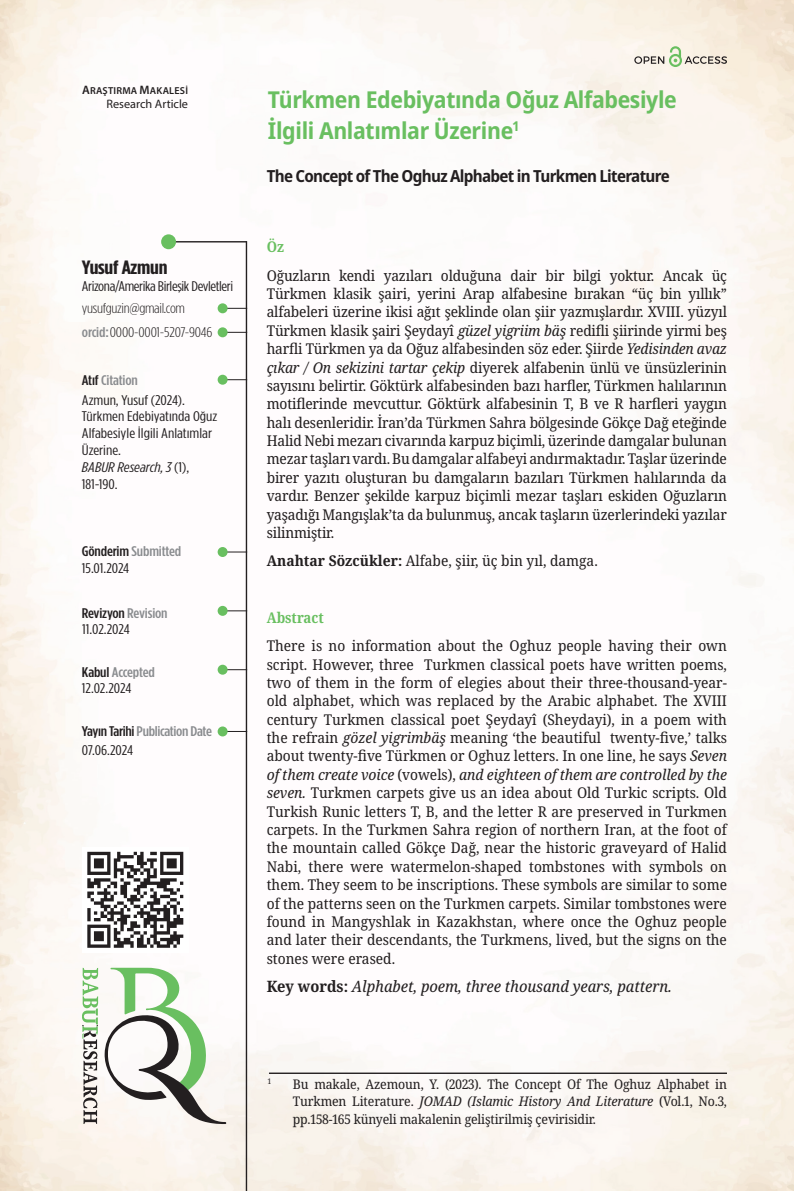
<style>
.page{position:relative;width:794px;height:1191px;background:#fff}
.page>*{position:absolute;margin:0;border:0;box-sizing:border-box;transform-origin:0 0}
.YESİL_BASLIK{font:24.5px/31.5px "De Gruyter Sans Bold";letter-spacing:-.015em;color:#69bf60}
.t1{font:700 19.25px "Gotham Condensed";letter-spacing:-.01em;color:#231f20;scale:1.2 1}
.ingi_baslık{font:17.5px "De Gruyter Sans Bold";letter-spacing:-.04em;color:#231f20}
.Normal_wrd_23{font:16.45px "De Gruyter Serif Italic";color:#231f20}
.Normal_wrd_57{font:15.58px/18.4px "De Gruyter Serif Regular";color:#231f20;text-align:justify}
.t2{font:15.58px "De Gruyter Serif Bold";color:#69bf60;scale:.95 1}
.t3{font:14px/17.5px "De Gruyter Serif Regular";letter-spacing:-.01em;color:#231f20;text-align:justify}
.t4{font:14px/16.8px "Gotham Condensed";color:#231f20;scale:1.2 1}
.t5{font:500 14px "Gotham Condensed";letter-spacing:-.015em;color:#8a8c8f;scale:1.2 1}
.t6{font:14px "Gotham Condensed";letter-spacing:-.02em;color:#231f20;scale:1.17 1}
.t7{font:italic 14px/16.8px "Gotham Condensed";color:#231f20;scale:1.2 1}
.t8{font:300 14px "Gotham Condensed";letter-spacing:-.02em;color:#231f20;scale:1.2 1}
.t9{font:300 14px "Gotham Condensed";letter-spacing:-.02em;color:#231f20;scale:1.15 1}
.t10{font:500 14px "Gotham Condensed";letter-spacing:-.01em;color:#231f20;scale:1.2 1}
.t11{font:12.25px "Myriad Pro";color:#231f20}
.t12{font:600 10.15px "Myriad Pro";letter-spacing:.02em;color:#231f20}
.t13{font:8.22px "De Gruyter Serif Regular";color:#231f20}
.s1{font-size:12.25px}
.s2{font-weight:500;color:#8a8c8f}
.s3{color:#231f20}
.s4{font-style:normal}
.s5{color:#8a8c8f}
.s6{font-family:"De Gruyter Serif Italic"}
.s7{font-family:"De Gruyter Serif Bold"}
</style>
<div class="page">
<img style="left:0;top:0;width:794px;height:1191px">
<svg style="left:104px;top:967px;width:122px;height:157px"></svg>
<svg style="left:82px;top:967px;width:16px;height:157px"></svg>
<svg style="left:634px;top:46px;width:93px;height:21px;background:#d8d6c6"></svg>
<hr style="left:269px;top:1072px;width:458px;height:2px;background:#231f20">
<hr style="left:246px;top:241px;width:1px;height:950px;background:#231f20">
<hr style="left:168px;top:241px;width:78px;height:1px;background:#231f20">
<div style="left:161px;top:234px;width:15px;height:15px;background:#69bf60;border-radius:50%"></div>
<svg style="left:228px;top:551px;width:18px;height:1px"></svg>
<div style="left:218px;top:547px;width:10px;height:10px;background:#69bf60;border-radius:50%"></div>
<svg style="left:228px;top:379px;width:18px;height:1px"></svg>
<div style="left:218px;top:375px;width:10px;height:10px;background:#69bf60;border-radius:50%"></div>
<svg style="left:228px;top:332px;width:18px;height:1px"></svg>
<div style="left:218px;top:327px;width:10px;height:10px;background:#69bf60;border-radius:50%"></div>
<svg style="left:228px;top:308px;width:18px;height:1px"></svg>
<div style="left:218px;top:303px;width:10px;height:10px;background:#69bf60;border-radius:50%"></div>
<svg style="left:228px;top:610px;width:18px;height:1px"></svg>
<div style="left:218px;top:606px;width:10px;height:10px;background:#69bf60;border-radius:50%"></div>
<svg style="left:228px;top:669px;width:18px;height:1px"></svg>
<div style="left:218px;top:664px;width:10px;height:10px;background:#69bf60;border-radius:50%"></div>
<svg style="left:228px;top:731px;width:18px;height:1px"></svg>
<div style="left:218px;top:726px;width:10px;height:10px;background:#69bf60;border-radius:50%"></div>
<div style="left:82px;top:846px;width:107px;height:106px;background:#fff"></div>
<svg style="left:87px;top:851px;width:97px;height:97px"></svg>
<p class="t12" style="left:82px;top:84px;width:107px"><span class="s1">A</span>RAŞTIRMA <span class="s1">M</span>AKALESI</p>
<p class="t11" style="left:106px;top:97px;width:83px">Research Article</p>
<p class="t1" style="left:82px;top:256px;width:73px">Yusuf Azmun</p>
<p class="t6" style="left:82px;top:278px;width:131px">Arizona/Amerika Birleşik Devletleri</p>
<p class="t9" style="left:82px;top:300px;width:91px">yusufguzin@gmail.com</p>
<p class="t8" style="left:82px;top:324px;width:110px"><span class="s2">orcid:</span>0000-0001-5207-9046</p>
<p class="t5" style="left:82px;top:372px;width:48px"><span class="s3">Atıf</span> Citation</p>
<p class="t4" style="left:82px;top:391px;width:114px">Azmun, Yusuf (2024).<br>Türkmen Edebiyatında Oğuz<br>Alfabesiyle İlgili Anlatımlar<br>Üzerine.</p>
<p class="t7" style="left:82px;top:458px;width:91px">BABUR Research, 3 <span class="s4">(1),<br>181-190.</span></p>
<p class="t5" style="left:82px;top:543px;width:84px"><span class="s3">Gönderim</span> Submitted</p>
<p class="t4" style="left:82px;top:559px;width:41px">15.01.2024</p>
<p class="t10" style="left:82px;top:605px;width:73px">Revizyon <span class="s5">Revision</span></p>
<p class="t4" style="left:82px;top:621px;width:41px">11.02.2024</p>
<p class="t5" style="left:82px;top:664px;width:62px"><span class="s3">Kabul</span> Accepted</p>
<p class="t4" style="left:82px;top:680px;width:43px">12.02.2024</p>
<p class="t5" style="left:82px;top:723px;width:110px"><span class="s3">Yayın Tarihi</span> Publication Date</p>
<p class="t4" style="left:82px;top:741px;width:44px">07.06.2024</p>
<p class="YESİL_BASLIK" style="left:268px;top:84px;width:410px">Türkmen Edebiyatında Oğuz Alfabesiyle<br>İlgili Anlatımlar Üzerine<sup>1</sup></p>
<p class="ingi_baslık" style="left:267px;top:163px;width:404px">The Concept of The Oghuz Alphabet in Turkmen Literature</p>
<p class="t2" style="left:267px;top:235px;width:20px">Öz</p>
<p class="Normal_wrd_57" style="left:267px;top:266px;width:462px">Oğuzların kendi yazıları olduğuna dair bir bilgi yoktur. Ancak üç Türkmen klasik şairi, yerini Arap alfabesine bırakan “üç bin yıllık” alfabeleri üzerine ikisi ağıt şeklinde olan şiir yazmışlardır. XVIII. yüzyıl Türkmen klasik şairi Şeydayî <span class="s6">güzel yigriim bäş</span> redifli şiirinde yirmi beş harfli Türkmen ya da Oğuz alfabesinden söz eder. Şiirde <span class="s6">Yedisinden avaz çıkar / On sekizini tartar çekip</span> diyerek alfabenin ünlü ve ünsüzlerinin sayısını belirtir. Göktürk alfabesinden bazı harfler, Türkmen halılarının motiflerinde mevcuttur. Göktürk alfabesinin T, B ve R harfleri yaygın halı desenleridir. İran’da Türkmen Sahra bölgesinde Gökçe Dağ eteğinde Halid Nebi mezarı civarında karpuz biçimli, üzerinde damgalar bulunan mezar taşları vardı. Bu damgalar alfabeyi andırmaktadır. Taşlar üzerinde birer yazıtı oluşturan bu damgaların bazıları Türkmen halılarında da vardır. Benzer şekilde karpuz biçimli mezar taşları eskiden Oğuzların yaşadığı Mangışlak’ta da bulunmuş, ancak taşların üzerlerindeki yazılar silinmiştir.</p>
<p class="Normal_wrd_57" style="left:267px;top:551px;width:333px"><span class="s7">Anahtar Sözcükler:</span> Alfabe, şiir, üç bin yıl, damga.</p>
<p class="t2" style="left:267px;top:605px;width:62px">Abstract</p>
<p class="Normal_wrd_57" style="left:267px;top:636px;width:462px">There is no information about the Oghuz people having their own script. However, three Turkmen classical poets have written poems, two of them in the form of elegies about their three-thousand-year&shy;old alphabet, which was replaced by the Arabic alphabet. The XVIII century Turkmen classical poet Şeydayî (Sheydayi), in a poem with the refrain <span class="s6">gözel yigrimbäş</span> meaning ‘the beautiful twenty-five,’ talks about twenty-five Türkmen or Oghuz letters. In one line, he says <span class="s6">Seven of them create voice</span> (vowels), <span class="s6">and eighteen of them are controlled by the seven.</span> Turkmen carpets give us an idea about Old Turkic scripts. Old Turkish Runic letters T, B, and the letter R are preserved in Turkmen carpets. In the Turkmen Sahra region of northern Iran, at the foot of the mountain called Gökçe Dağ, near the historic graveyard of Halid Nabi, there were watermelon-shaped tombstones with symbols on them. They seem to be inscriptions. These symbols are similar to some of the patterns seen on the Turkmen carpets. Similar tombstones were found in Mangyshlak in Kazakhstan, where once the Oghuz people and later their descendants, the Turkmens, lived, but the signs on the stones were erased.</p>
<p class="Normal_wrd_23" style="left:267px;top:973px;width:407px"><span class="s7">Key words:</span> Alphabet, poem, three thousand years, pattern.</p>
<p class="t13" style="left:268px;top:1075px;width:5px">1</p>
<p class="t3" style="left:293px;top:1075px;width:436px">Bu makale, Azemoun, Y. (2023). The Concept Of The Oghuz Alphabet in Turkmen Literature. <span class="s6">JOMAD (Islamic History And Literature</span> (Vol.1, No.3, pp.158-165 künyeli makalenin geliştirilmiş çevirisidir.</p>
</div>
